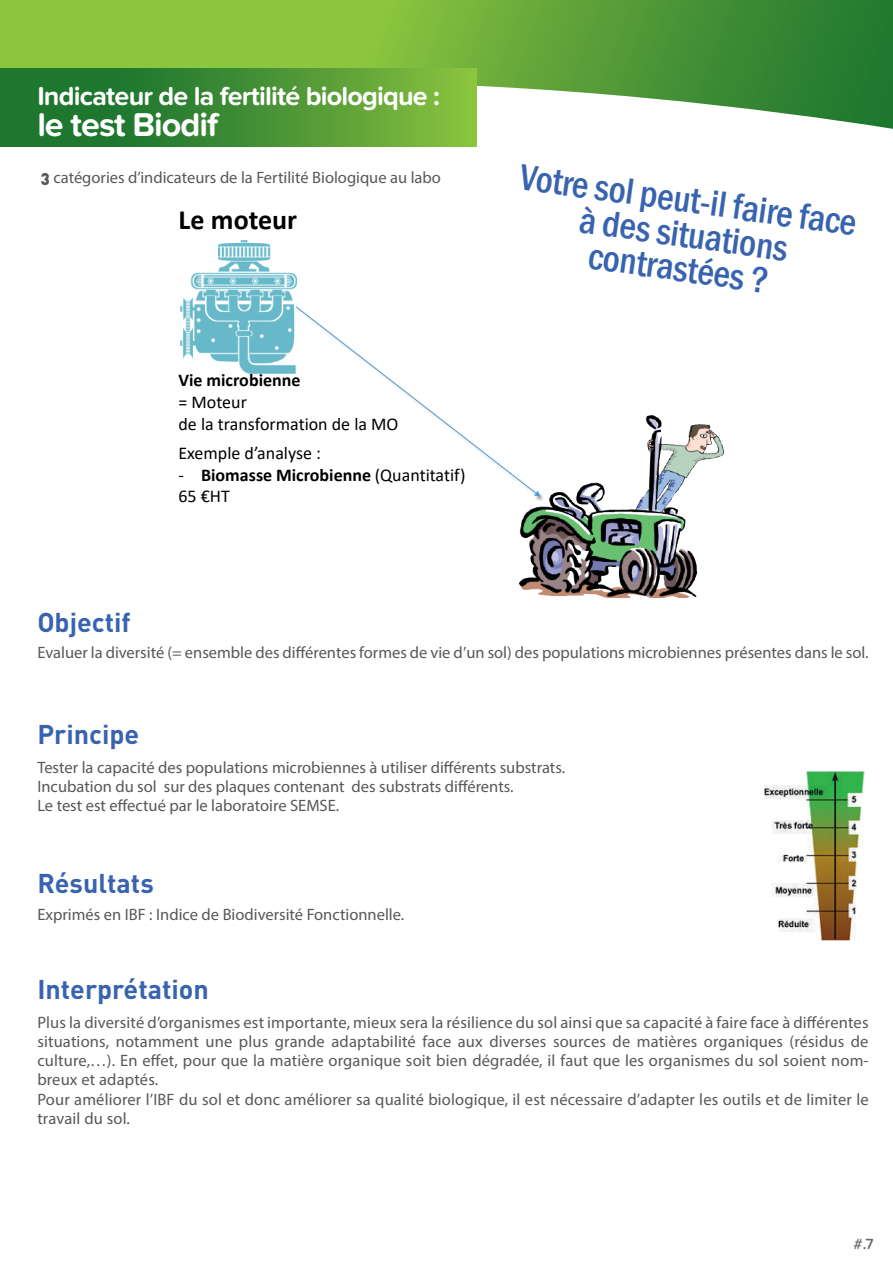
<style>
.page{position:relative;width:893px;height:1263px;background:#fff}
.page>*{position:absolute;margin:0;border:0;box-sizing:border-box;transform-origin:0 0}
.t1{font:500 condensed 37.5px/34.5px "Franklin Gothic";color:#3863af;text-align:center}
.t2{font:700 34.2px "Proxima Nova Soft";letter-spacing:-.03em;color:#fff}
.t3{font:700 27.9px "Calibri";color:#000001}
.t4{font:700 27px "Proxima Nova Soft";letter-spacing:-.03em;color:#fff}
.t5{font:700 26.85px "DIN";color:#3863af}
.t6{font:18px/21.6px "Calibri";color:#000001}
.t7{font:700 18px "Calibri";color:#000001}
.t8{font:16.5px/19.2px "Myriad Pro";letter-spacing:.005em;color:#57585a}
.t9{font:600 15.3px "Proxima Nova Soft";color:#6c6d70}
.s1{font-family:"DIN Black Alternate"}
.s2{font-weight:700}
</style>
<div class="page">
<svg style="left:0;top:0;width:893px;height:147px"></svg>
<svg style="left:0;top:68px;width:476px;height:79px;background:#449135"></svg>
<img style="left:765px;top:772px;width:100px;height:168px">
<img style="left:520px;top:416px;width:204px;height:182px">
<img style="left:181px;top:241px;width:115px;height:132px">
<img style="left:294px;top:305px;width:259px;height:204px">
<svg style="left:295px;top:306px;width:242px;height:188px"></svg>
<svg style="left:534px;top:491px;width:7px;height:6px"></svg>
<h3 class="t4" style="left:37px;top:81px;width:404px">Indicateur de la fertilité biologique :</h3>
<h2 class="t2" style="left:37px;top:105px;width:182px">le test Biodif</h2>
<p class="t8" style="left:41px;top:167px;width:402px"><span class="s1">3</span> catégories d’indicateurs de la Fertilité Biologique au labo</p>
<h3 class="t3" style="left:178px;top:200px;width:120px">Le moteur</h3>
<p class="t7" style="left:178px;top:368px;width:124px">Vie microbienne</p>
<p class="t6" style="left:178px;top:391px;width:222px">= Moteur<br>de la transformation de la MO</p>
<p class="t6" style="left:178px;top:442px;width:144px">Exemple d’analyse :</p>
<p class="t6" style="left:178px;top:463px;width:288px">- <span class="s2">Biomasse Microbienne</span> (Quantitatif)<br>65 €HT</p>
<h1 class="t1" style="left:523px;top:159px;width:341px;rotate:8deg">Votre sol peut-il faire face à des situations contrastées ?</h1>
<h3 class="t5" style="left:37px;top:604px;width:95px">Objectif</h3>
<p class="t8" style="left:37px;top:643px;width:833px">Evaluer la diversité (= ensemble des différentes formes de vie d’un sol) des populations microbiennes présentes dans le sol.</p>
<h3 class="t5" style="left:37px;top:716px;width:103px">Principe</h3>
<p class="t8" style="left:37px;top:757px;width:529px">Tester la capacité des populations microbiennes à utiliser différents substrats.<br>Incubation du sol sur des plaques contenant des substrats différents.<br>Le test est effectué par le laboratoire SEMSE.</p>
<h3 class="t5" style="left:37px;top:866px;width:118px">Résultats</h3>
<p class="t8" style="left:37px;top:904px;width:368px">Exprimés en IBF : Indice de Biodiversité Fonctionnelle.</p>
<h3 class="t5" style="left:37px;top:971px;width:173px">Interprétation</h3>
<p class="t8" style="left:37px;top:1012px;width:833px">Plus la diversité d’organismes est importante, mieux sera la résilience du sol ainsi que sa capacité à faire face à différentes situations, notamment une plus grande adaptabilité face aux diverses sources de matières organiques (résidus de culture,…). En effet, pour que la matière organique soit bien dégradée, il faut que les organismes du sol soient nom&shy;breux et adaptés.<br>Pour améliorer l’IBF du sol et donc améliorer sa qualité biologique, il est nécessaire d’adapter les outils et de limiter le travail du sol.</p>
<p class="t9" style="left:853px;top:1235px;width:22px">#.7</p>
</div>
